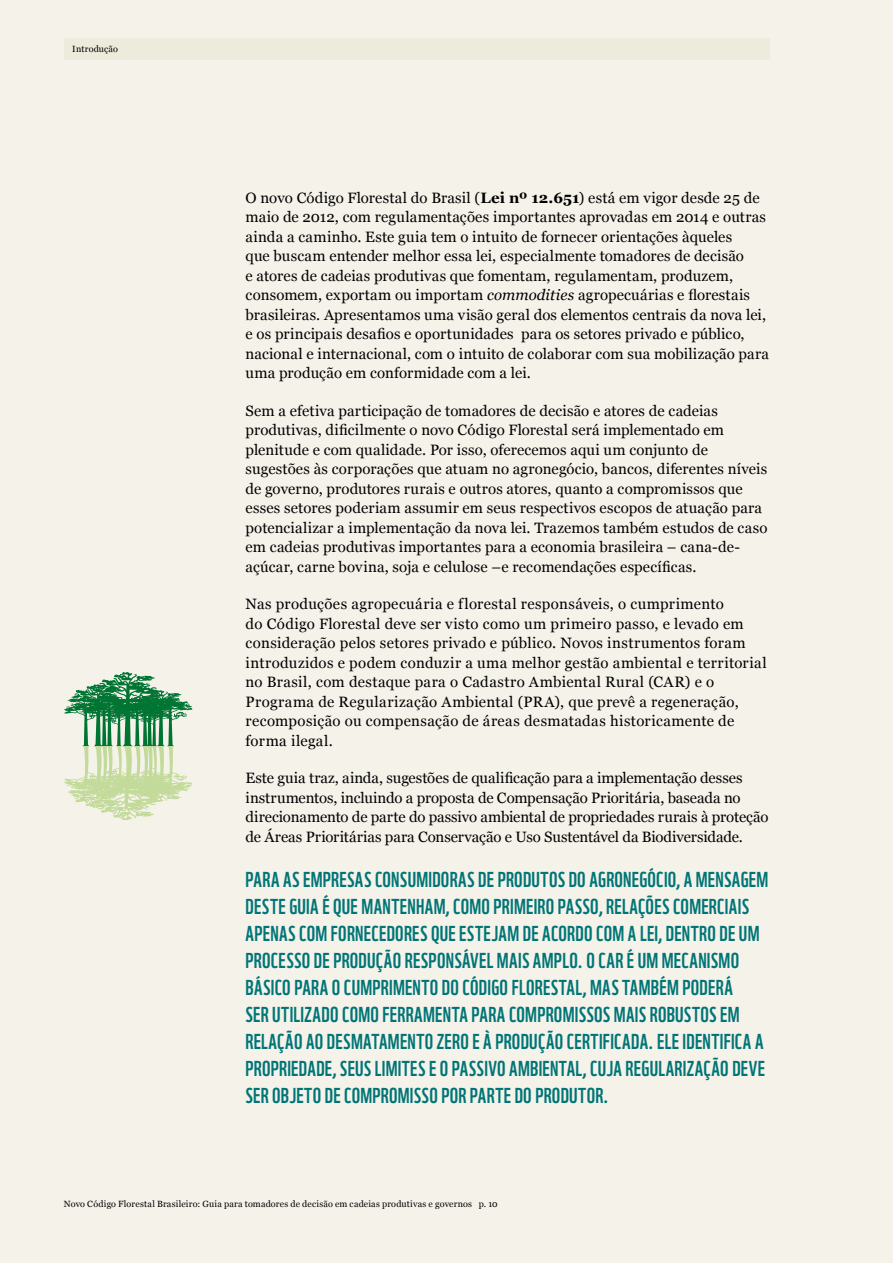
<style>
.page{position:relative;width:893px;height:1263px;background:#f5f2ea}
.page>*{position:absolute;margin:0;border:0;box-sizing:border-box;transform-origin:0 0}
.t1{font:21px "WWF";letter-spacing:.02em;color:#007576}
.t2{font:15px/19.5px "Georgia";letter-spacing:.01em;color:#000}
.t3{font:9px "Georgia";letter-spacing:.02em;color:#000}
.s1{font-weight:700}
.s2{font-style:italic}
</style>
<div class="page">
<div style="left:64px;top:38px;width:706px;height:22px;background:#edebdb"></div>
<svg style="left:64px;top:672px;width:129px;height:148px"></svg>
<p class="t3" style="left:72px;top:42px;width:47px">Introdução</p>
<p class="t2" style="left:246px;top:187px;width:525px">O novo Código Florestal do Brasil (<span class="s1">Lei nº 12.651</span>) está em vigor desde 25 de maio de 2012, com regulamentações importantes aprovadas em 2014 e outras ainda a caminho. Este guia tem o intuito de fornecer orientações àqueles<br>que buscam entender melhor essa lei, especialmente tomadores de decisão<br>e atores de cadeias produtivas que fomentam, regulamentam, produzem, consomem, exportam ou importam <span class="s2">commodities</span> agropecuárias e florestais brasileiras. Apresentamos uma visão geral dos elementos centrais da nova lei, e os principais desafios e oportunidades para os setores privado e público, nacional e internacional, com o intuito de colaborar com sua mobilização para uma produção em conformidade com a lei.</p>
<p class="t2" style="left:246px;top:400px;width:523px">Sem a efetiva participação de tomadores de decisão e atores de cadeias produtivas, dificilmente o novo Código Florestal será implementado em plenitude e com qualidade. Por isso, oferecemos aqui um conjunto de sugestões às corporações que atuam no agronegócio, bancos, diferentes níveis de governo, produtores rurais e outros atores, quanto a compromissos que esses setores poderiam assumir em seus respectivos escopos de atuação para potencializar a implementação da nova lei. Trazemos também estudos de caso em cadeias produtivas importantes para a economia brasileira – cana-de&shy;açúcar, carne bovina, soja e celulose –e recomendações específicas.</p>
<p class="t2" style="left:246px;top:594px;width:523px">Nas produções agropecuária e florestal responsáveis, o cumprimento<br>do Código Florestal deve ser visto como um primeiro passo, e levado em consideração pelos setores privado e público. Novos instrumentos foram introduzidos e podem conduzir a uma melhor gestão ambiental e territorial no Brasil, com destaque para o Cadastro Ambiental Rural (CAR) e o Programa de Regularização Ambiental (PRA), que prevê a regeneração, recomposição ou compensação de áreas desmatadas historicamente de forma ilegal.</p>
<p class="t2" style="left:246px;top:768px;width:525px">Este guia traz, ainda, sugestões de qualificação para a implementação desses instrumentos, incluindo a proposta de Compensação Prioritária, baseada no direcionamento de parte do passivo ambiental de propriedades rurais à proteção de Áreas Prioritárias para Conservação e Uso Sustentável da Biodiversidade.</p>
<h1 class="t1" style="left:246px;top:863px;width:87px">PARA AS EMPRESAS</h1>
<h1 class="t1" style="left:375px;top:863px;width:9px">CONSU</h1>
<h1 class="t1" style="left:416px;top:863px;width:21px">MIDORAS</h1>
<h1 class="t1" style="left:478px;top:863px;width:29px">DE PRODUTOS</h1>
<h1 class="t1" style="left:569px;top:863px;width:30px">DO AGRONEG</h1>
<h1 class="t1" style="left:648px;top:863px;width:70px">ÓCIO, A MENSAGE</h1>
<h1 class="t1" style="left:756px;top:863px;width:13px">M</h1>
<h1 class="t1" style="left:246px;top:890px;width:9px">DESTE</h1>
<h1 class="t1" style="left:289px;top:890px;width:94px">GUIA É QUE MANTEN</h1>
<h1 class="t1" style="left:416px;top:890px;width:151px">HAM, COMO PRIMEIRO PASSO</h1>
<h1 class="t1" style="left:599px;top:890px;width:111px">, RELAÇÕESCOMERCIAIS</h1>
<h1 class="t1" style="left:246px;top:917px;width:10px">APENAS</h1>
<h1 class="t1" style="left:299px;top:917px;width:41px">CO M FORNECEDORES</h1>
<h1 class="t1" style="left:431px;top:917px;width:121px">QUE ESTEJAM DE ACORDO</h1>
<h1 class="t1" style="left:596px;top:917px;width:79px">COM A LEI, DENTRO</h1>
<h1 class="t1" style="left:719px;top:917px;width:41px">DE UM</h1>
<h1 class="t1" style="left:245px;top:944px;width:9px">PROCESSO</h1>
<h1 class="t1" style="left:314px;top:944px;width:29px">DE PRODUÇÃO</h1>
<h1 class="t1" style="left:405px;top:944px;width:10px">RESPONS</h1>
<h1 class="t1" style="left:462px;top:944px;width:220px">ÁVEL MAIS AMPLO. O CAR É UM MECANIS</h1>
<h1 class="t1" style="left:719px;top:944px;width:21px">MO</h1>
<h1 class="t1" style="left:245px;top:971px;width:59px">BÁSICO PARA</h1>
<h1 class="t1" style="left:332px;top:971px;width:83px">OCUMPRIMENTO</h1>
<h1 class="t1" style="left:442px;top:971px;width:94px">DO CÓDIGO FLORESTA</h1>
<h1 class="t1" style="left:576px;top:971px;width:116px">L, MAS TAMBÉM PODER</h1>
<h1 class="t1" style="left:724px;top:971px;width:10px">Á</h1>
<h1 class="t1" style="left:245px;top:998px;width:146px">SER UTILIZADO COMOFERRA</h1>
<h1 class="t1" style="left:423px;top:998px;width:21px">MENTA</h1>
<h1 class="t1" style="left:471px;top:998px;width:10px">PARA</h1>
<h1 class="t1" style="left:509px;top:998px;width:74px">COMPROMISSOS</h1>
<h1 class="t1" style="left:614px;top:998px;width:46px">MAIS ROBUSTOS</h1>
<h1 class="t1" style="left:720px;top:998px;width:21px">EM</h1>
<h1 class="t1" style="left:245px;top:1025px;width:33px">RELAÇÃO</h1>
<h1 class="t1" style="left:306px;top:1025px;width:103px">AODESMATAMENTO</h1>
<h1 class="t1" style="left:437px;top:1025px;width:68px">ZERO E À PRODUÇÃO</h1>
<h1 class="t1" style="left:567px;top:1025px;width:9px">CERTIFICADA</h1>
<h1 class="t1" style="left:648px;top:1025px;width:42px">. ELE IDENTIFICA</h1>
<h1 class="t1" style="left:755px;top:1025px;width:9px">A</h1>
<h1 class="t1" style="left:245px;top:1052px;width:9px">PROPRIEDADE</h1>
<h1 class="t1" style="left:332px;top:1052px;width:17px">, SEUS</h1>
<h1 class="t1" style="left:375px;top:1052px;width:85px">LIMITES EOPASSI</h1>
<h1 class="t1" style="left:488px;top:1052px;width:51px">VO AMBIENTA</h1>
<h1 class="t1" style="left:576px;top:1052px;width:129px">L, CUJAREGULARIZAÇÃO</h1>
<h1 class="t1" style="left:732px;top:1052px;width:33px">DEVE</h1>
<h1 class="t1" style="left:245px;top:1079px;width:234px">SER OBJETO DECOMPROMISSO POR PARTE</h1>
<h1 class="t1" style="left:515px;top:1079px;width:31px">DO PRODUTOR</h1>
<h1 class="t1" style="left:603px;top:1079px;width:7px">.</h1>
<p class="t3" style="left:64px;top:1197px;width:435px">Novo Código Florestal Brasileiro: Guia para tomadores de decisão em cadeias produtivas e governos p. 10</p>
</div>
